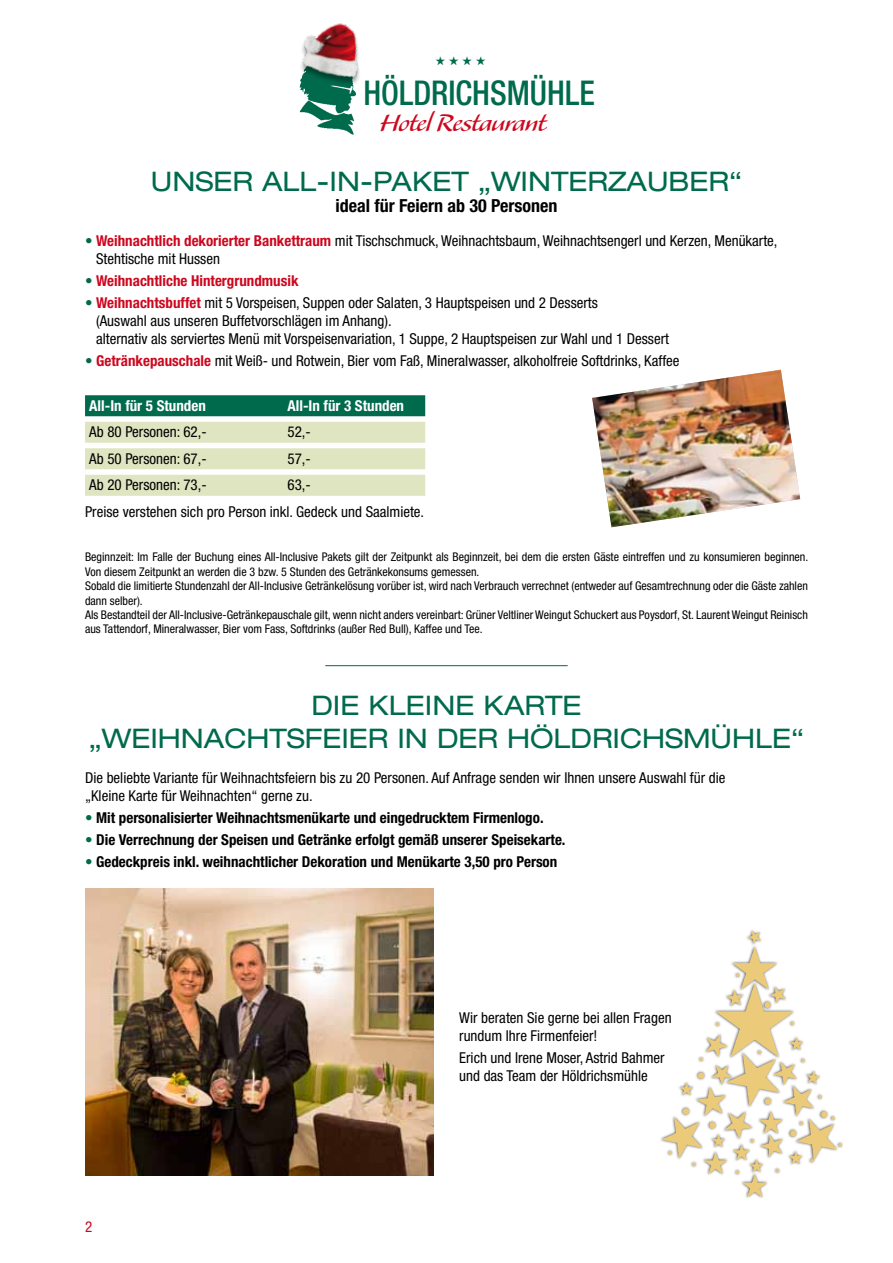
<style>
.page{position:relative;width:893px;height:1263px;background:#fff}
.page>*{position:absolute;margin:0;border:0;box-sizing:border-box;transform-origin:0 0}
.t1{font:500 condensed 34.2px "Helvetica Neue";color:#006a4d;scale:.94 1}
.t2{font:30.6px "Alexa";letter-spacing:-.03em;color:#cd071e}
.t3{font:expanded 27px/32.4px "Helvetica Neue";color:#006a4d;text-align:center}
.t4{font:700 condensed 18px "Helvetica Neue";color:#000}
.t5{font:condensed 15px/18px "Helvetica Neue";color:#000}
.t6{font:700 condensed 15px "Helvetica Neue";color:#000}
.t7{font:700 condensed 15px "Helvetica Neue";color:#fff}
.t8{font:700 condensed 15px "Helvetica Neue";color:#cd071e}
.t9{font:condensed 15px "Helvetica Neue";color:#cd071e}
.t10{font:12.3px "Zapf Dingbats ITC";color:#006a4d}
.t11{font:condensed 12px/14.4px "Helvetica Neue";color:#000}
.s1{color:#006a4d}
.s2{font-weight:700;color:#cd071e}
.s3{font-weight:400;color:#006a4d}
</style>
<div class="page">
<div style="left:85px;top:395px;width:340px;height:21px;background:#006a4d"></div>
<div style="left:85px;top:422px;width:340px;height:21px;background:#dfe4c1"></div>
<div style="left:85px;top:448px;width:340px;height:21px;background:#dfe4c1"></div>
<div style="left:85px;top:475px;width:340px;height:21px;background:#dfe4c1"></div>
<img style="left:85px;top:889px;width:349px;height:287px">
<hr style="left:325px;top:665px;width:243px;height:1px;background:#006a4d">
<img style="left:592px;top:370px;width:208px;height:157px">
<img style="left:300px;top:86px;width:56px;height:49px">
<div style="left:299px;top:24px;width:63px;height:62px;background:#000;opacity:.38"></div>
<img style="left:299px;top:23px;width:63px;height:61px">
<img style="left:660px;top:930px;width:183px;height:268px">
<p class="t10" style="left:435px;top:55px;width:52px">★ ★ ★ ★</p>
<h1 class="t1" style="left:363px;top:73px;width:248px">HÖLDRICHSMÜHLE</h1>
<h2 class="t2" style="left:379px;top:108px;width:169px">Hotel Restaurant</h2>
<h3 class="t3" style="left:151px;top:165px;width:593px">UNSER ALL-I N-PAKET „WINTERZAUBER“</h3>
<p class="t4" style="left:336px;top:194px;width:223px">ideal für Feiern ab 30 Personen</p>
<p class="t5" style="left:96px;top:231px;width:683px;text-indent:-11px"><span class="s1">•</span> <span class="s2">Weihnachtlich dekorierter Bankettraum</span> mit Tischschmuck, Weihnachtsbaum, Weihnachtsengerl und Kerzen, Menükarte,<br>Stehtische mit Hussen</p>
<p class="t8" style="left:85px;top:272px;width:215px"><span class="s3">•</span> Weihnachtliche Hintergrundmusik</p>
<p class="t5" style="left:96px;top:294px;width:574px;text-indent:-11px"><span class="s1">•</span> <span class="s2">Weihnachtsbuffet</span> mit 5 Vorspeisen, Suppen oder Salaten, 3 Hauptspeisen und 2 Desserts<br>(Auswahl aus unseren Buffetvorschlägen im Anhang).<br>alternativ als serviertes Menü mit Vorspeisenvariation, 1 Suppe, 2 Hauptspeisen zur Wahl und 1 Dessert</p>
<p class="t5" style="left:85px;top:352px;width:596px"><span class="s1">•</span> <span class="s2">Getränkepauschale</span> mit Weiß- und Rotwein, Bier vom Faß, Mineralwasser, alkoholfreie Softdrinks, Kaffee</p>
<p class="t7" style="left:89px;top:397px;width:118px">All-In für 5 Stunden</p>
<p class="t7" style="left:288px;top:397px;width:118px">All-In für 3 Stunden</p>
<p class="t5" style="left:89px;top:423px;width:119px">Ab 80 Personen: 62,-</p>
<p class="t5" style="left:288px;top:423px;width:25px">52,-</p>
<p class="t5" style="left:89px;top:450px;width:119px">Ab 50 Personen: 67,-</p>
<p class="t5" style="left:288px;top:450px;width:25px">57,-</p>
<p class="t5" style="left:89px;top:476px;width:119px">Ab 20 Personen: 73,-</p>
<p class="t5" style="left:85px;top:472px;width:341px;line-height:26.5px;text-indent:202px">63,-<br>Preise verstehen sich pro Person inkl. Gedeck und Saalmiete.</p>
<p class="t11" style="left:85px;top:550px;width:725px">Beginnzeit: Im Falle der Buchung eines All-Inclusive Pakets gilt der Zeitpunkt als Beginnzeit, bei dem die ersten Gäste eintreffen und zu konsumieren beginnen.<br>Von diesem Zeitpunkt an werden die 3 bzw. 5 Stunden des Getränkekonsums gemessen.<br>Sobald die limitierte Stundenzahl der All-Inclusive Getränkelösung vorüber ist, wird nach Verbrauch verrechnet (entweder auf Gesamtrechnung oder die Gäste zahlen dann selber).<br>Als Bestandteil der All-Inclusive-Getränkepauschale gilt, wenn nicht anders vereinbart: Grüner Veltliner Weingut Schuckert aus Poysdorf, St. Laurent Weingut Reinisch aus Tattendorf, Mineralwasser, Bier vom Fass, Softdrinks (außer Red Bull), Kaffee und Tee.</p>
<h3 class="t3" style="left:89px;top:689px;width:717px">DIE KLEINE KARTE<br>„WEIHNACHTSFEIER IN DER HÖLDRICHSMÜHLE“</h3>
<p class="t5" style="left:85px;top:768px;width:642px">Die beliebte Variante für Weihnachtsfeiern bis zu 20 Personen. Auf Anfrage senden wir Ihnen unsere Auswahl für die „Kleine Karte für Weihnachten“ gerne zu.</p>
<p class="t6" style="left:85px;top:808px;width:460px"><span class="s3">•</span> Mit personalisierter Weihnachtsmenükarte und eingedrucktem Firmenlogo.</p>
<p class="t6" style="left:85px;top:831px;width:482px"><span class="s3">•</span> Die Verrechnung der Speisen und Getränke erfolgt gemäß unserer Speisekarte.</p>
<p class="t6" style="left:85px;top:853px;width:474px"><span class="s3">•</span> Gedeckpreis inkl. weihnachtlicher Dekoration und Menükarte 3,50 pro Person</p>
<p class="t9" style="left:85px;top:1218px;width:9px">2</p>
<p class="t5" style="left:459px;top:1009px;width:214px">Wir beraten Sie gerne bei allen Fragen rundum Ihre Firmenfeier!</p>
<p class="t5" style="left:459px;top:1049px;width:207px">Erich und Irene Moser, Astrid Bahmer und das Team der Höldrichsmühle</p>
</div>
